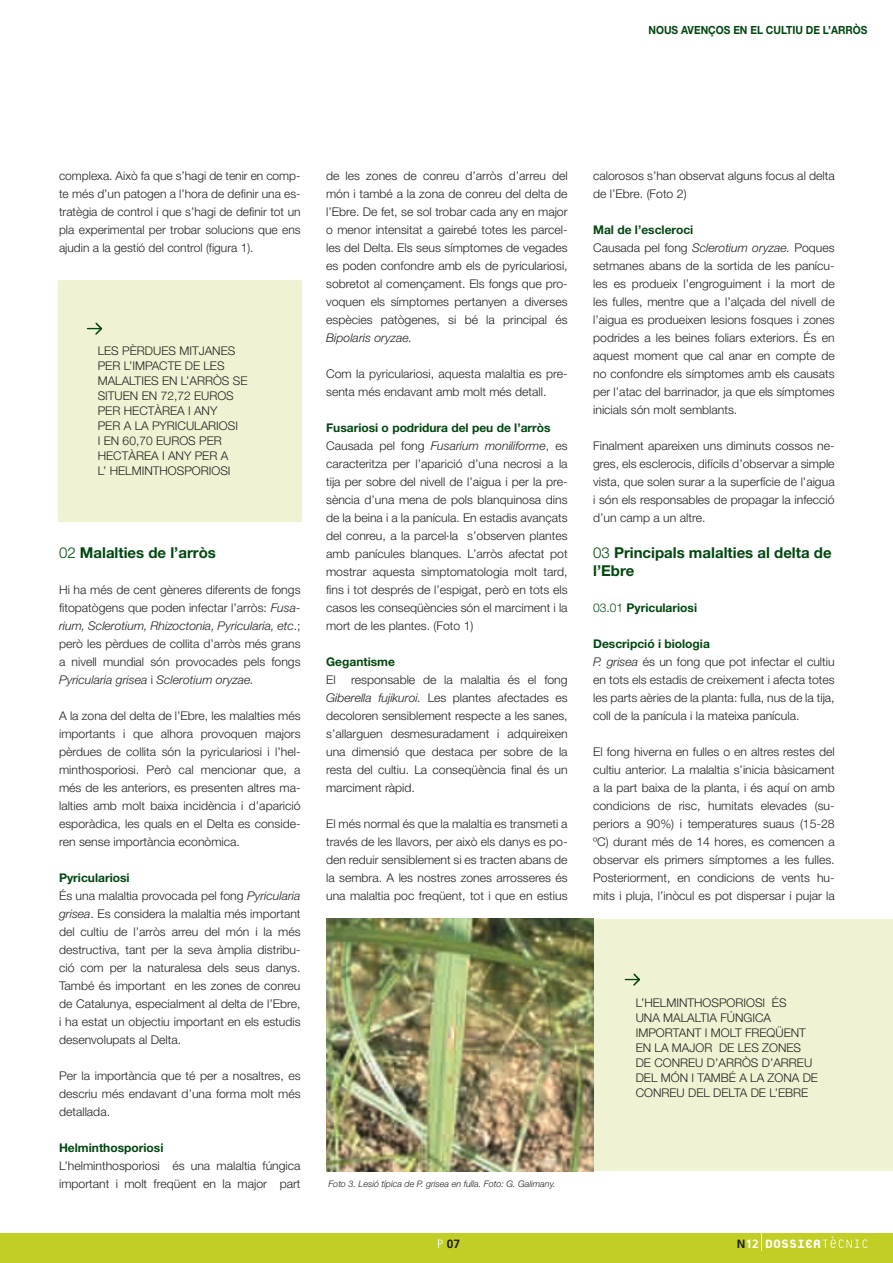
<style>
.page{position:relative;width:893px;height:1263px;background:#fff}
.page>*{position:absolute;margin:0;border:0;box-sizing:border-box;transform-origin:0 0}
.t1{font:800 18px "Platelet";color:#fff;scale:.96 1}
.t2{font:700 15px/18px "Helvetica Neue";color:#004710}
.t3{font:300 12px/18px "Helvetica Neue";color:#231f20;text-align:justify}
.t4{font:700 12px "Helvetica Neue";color:#004710}
.t5{font:700 12px "Frutiger";color:#231f20}
.t6{font:700 11.25px "Helvetica Neue";color:#004710;scale:.91 1}
.t7{font:italic 300 9px "Helvetica Neue";color:#231f20}
.s1{font-weight:300}
.s2{font-style:italic}
.s3{font-family:"Frutiger";font-weight:700;font-size:12px;color:#231f20}
.s4{font-family:"Frutiger";font-weight:700;font-size:12px}
</style>
<div class="page">
<div style="left:0;top:1233px;width:893px;height:30px;background:#c1ce23"></div>
<svg style="left:761px;top:1233px;width:1px;height:17px"></svg>
<svg style="left:823px;top:1236px;width:44px;height:12px"></svg>
<svg style="left:438px;top:1239px;width:5px;height:9px"></svg>
<div style="left:58px;top:280px;width:244px;height:241px;background:#f0f3d3"></div>
<svg style="left:87px;top:323px;width:15px;height:12px"></svg>
<div style="left:593px;top:919px;width:300px;height:252px;background:#f0f3d3"></div>
<svg style="left:625px;top:973px;width:15px;height:12px"></svg>
<img style="left:326px;top:918px;width:267px;height:253px">
<p class="t6" style="left:648px;top:23px;width:242px">NOUS AVENÇOS EN EL CULTIU DE L’ARRÒS</p>
<p class="t3" style="left:59px;top:166px;width:243px">complexa. Això fa que s’hagi de tenir en comp&shy;te més d’un patogen a l’hora de definir una es&shy;tratègia de control i que s’hagi de definir tot un pla experimental per trobar solucions que ens ajudin a la gestió del control (figura 1).</p>
<p class="t3" style="left:98px;top:343px;width:151px;line-height:15px;text-align:left">LES PÈRDUES MITJANES<br>PER L’IMPACTE DE LES<br>MALALTIES EN L’ARRÒS SE<br>SITUEN EN 72,72 EUROS<br>PER HECTÀREA I ANY<br>PER A LA PYRICULARIOSI<br>I EN 60,70 EUROS PER<br>HECTÀREA I ANY PER A</p>
<p class="t3" style="left:98px;top:461px;width:134px">L’ HELMINTHOSPORIOSI</p>
<p class="t2" style="left:59px;top:543px;width:158px"><span class="s1">02</span> Malalties de l’arròs</p>
<p class="t3" style="left:59px;top:580px;width:243px">Hi ha més de cent gèneres diferents de fongs fitopatògens que poden infectar l’arròs: <span class="s2">Fusa&shy;rium, Sclerotium, Rhizoctonia, Pyricularia, etc</span>.; però les pèrdues de collita d’arròs més grans a nivell mundial són provocades pels fongs <span class="s2">Pyricularia grisea</span> i <span class="s2">Sclerotium oryzae.</span></p>
<p class="t3" style="left:59px;top:706px;width:243px">A la zona del delta de l’Ebre, les malalties més importants i que alhora provoquen majors pèrdues de collita són la pyriculariosi i l’hel&shy;minthosporiosi. Però cal mencionar que, a més de les anteriors, es presenten altres ma&shy;lalties amb molt baixa incidència i d’aparició esporàdica, les quals en el Delta es conside&shy;ren sense importància econòmica.</p>
<p class="t4" style="left:59px;top:870px;width:72px">Pyriculariosi</p>
<p class="t3" style="left:59px;top:886px;width:243px">És una malaltia provocada pel fong <span class="s2">Pyricularia grisea</span>. Es considera la malaltia més important del cultiu de l’arròs arreu del món i la més destructiva, tant per la seva àmplia distribu&shy;ció com per la naturalesa dels seus danys.<br>També és important en les zones de conreu de Catalunya, especialment al delta de l’Ebre, i ha estat un objectiu important en els estudis desenvolupats al Delta.</p>
<p class="t3" style="left:59px;top:1066px;width:243px">Per la importància que té per a nosaltres, es descriu més endavant d’una forma molt més detallada.</p>
<p class="t4" style="left:59px;top:1140px;width:106px">Helminthosporiosi</p>
<p class="t3" style="left:59px;top:1156px;width:243px">L’helminthosporiosi és una malaltia fúngica important i molt freqüent en la major part</p>
<p class="t3" style="left:326px;top:166px;width:243px">de les zones de conreu d’arròs d’arreu del món i també a la zona de conreu del delta de l’Ebre. De fet, se sol trobar cada any en major o menor intensitat a gairebé totes les parcel&shy;les del Delta. Els seus símptomes de vegades es poden confondre amb els de pyriculariosi, sobretot al començament. Els fongs que pro&shy;voquen els símptomes pertanyen a diverses espècies patògenes, si bé la principal és <span class="s2">Bipolaris oryzae.</span></p>
<p class="t3" style="left:326px;top:364px;width:243px">Com la pyriculariosi, aquesta malaltia es pre&shy;senta més endavant amb molt més detall.</p>
<p class="t4" style="left:326px;top:420px;width:226px">Fusariosi o podridura del peu de l’arròs</p>
<p class="t3" style="left:326px;top:436px;width:243px">Causada pel fong <span class="s2">Fusarium moniliforme</span>, es caracteritza per l’aparició d’una necrosi a la tija per sobre del nivell de l’aigua i per la pre&shy;sència d’una mena de pols blanquinosa dins de la beina i a la panícula. En estadis avançats del conreu, a la parcel·la s’observen plantes amb panícules blanques. L’arròs afectat pot mostrar aquesta simptomatologia molt tard, fins i tot després de l’espigat, però en tots els casos les conseqüències són el marciment i la mort de les plantes. (Foto 1)</p>
<p class="t4" style="left:326px;top:654px;width:70px">Gegantisme</p>
<p class="t3" style="left:326px;top:670px;width:11px">El</p>
<p class="t3" style="left:326px;top:670px;width:243px;text-indent:25px">responsable de la malaltia és el fong <span class="s2">Giberella fujikuroi.</span> Les plantes afectades es decoloren sensiblement respecte a les sanes, s’allarguen desmesuradament i adquireixen una dimensió que destaca per sobre de la resta del cultiu. La conseqüència final és un marciment ràpid.</p>
<p class="t3" style="left:326px;top:814px;width:243px">El més normal és que la malaltia es transmeti a través de les llavors, per això els danys es po&shy;den reduir sensiblement si es tracten abans de la sembra. A les nostres zones arrosseres és una malaltia poc freqüent, tot i que en estius</p>
<p class="t3" style="left:593px;top:166px;width:243px">calorosos s’han observat alguns focus al delta de l’Ebre. (Foto 2)</p>
<p class="t4" style="left:593px;top:222px;width:102px">Mal de l’escleroci</p>
<p class="t3" style="left:593px;top:238px;width:243px">Causada pel fong <span class="s2">Sclerotium oryzae.</span> Poques setmanes abans de la sortida de les panícu&shy;les es produeix l’engroguiment i la mort de les fulles, mentre que a l’alçada del nivell de l’aigua es produeixen lesions fosques i zones podrides a les beines foliars exteriors. És en aquest moment que cal anar en compte de no confondre els símptomes amb els causats per l’atac del barrinador, ja que els símptomes inicials són molt semblants.</p>
<p class="t3" style="left:593px;top:436px;width:243px">Finalment apareixen uns diminuts cossos ne&shy;gres, els esclerocis, difícils d’observar a simple vista, que solen surar a la superfície de l’aigua i són els responsables de propagar la infecció d’un camp a un altre.</p>
<p class="t2" style="left:593px;top:543px;width:240px"><span class="s1">03</span> Principals malalties al delta de l’Ebre</p>
<p class="t4" style="left:593px;top:600px;width:105px"><span class="s1">03.01</span> Pyriculariosi</p>
<p class="t4" style="left:593px;top:636px;width:118px">Descripció i biologia</p>
<p class="t3" style="left:593px;top:652px;width:243px"><span class="s2">P. grisea</span> és un fong que pot infectar el cultiu en tots els estadis de creixement i afecta totes les parts aèries de la planta: fulla, nus de la tija, coll de la panícula i la mateixa panícula.</p>
<p class="t3" style="left:593px;top:742px;width:243px">El fong hiverna en fulles o en altres restes del cultiu anterior. La malaltia s’inicia bàsicament a la part baixa de la planta, i és aquí on amb condicions de risc, humitats elevades (su&shy;periors a 90%) i temperatures suaus (15-28 ºC) durant més de 14 hores, es comencen a observar els primers símptomes a les fulles.<br>Posteriorment, en condicions de vents hu&shy;mits i pluja, l’inòcul es pot dispersar i pujar la</p>
<p class="t7" style="left:328px;top:1178px;width:229px">Foto 3. Lesió típica de P. grisea en fulla. Foto: G. Galimany.</p>
<p class="t5" style="left:447px;top:1236px;width:15px">07</p>
<p class="t3" style="left:636px;top:993px;width:152px">L’HELMINTHOSPORIOSI ÉS</p>
<p class="t3" style="left:636px;top:1010px;width:184px;line-height:15px;text-align:left">UNA MALALTIA FÚNGICA<br>IMPORTANT I MOLT FREQÜENT<br>EN LA MAJOR DE LES ZONES<br>DE CONREU D’ARRÒS D’ARREU<br>DEL MÓN I TAMBÉ A LA ZONA DE<br>CONREU DEL DELTA DE L’EBRE</p>
<h1 class="t1" style="left:737px;top:1235px;width:89px"><span class="s3">N</span><span class="s4">12</span> DOSSIER</h1>
</div>
